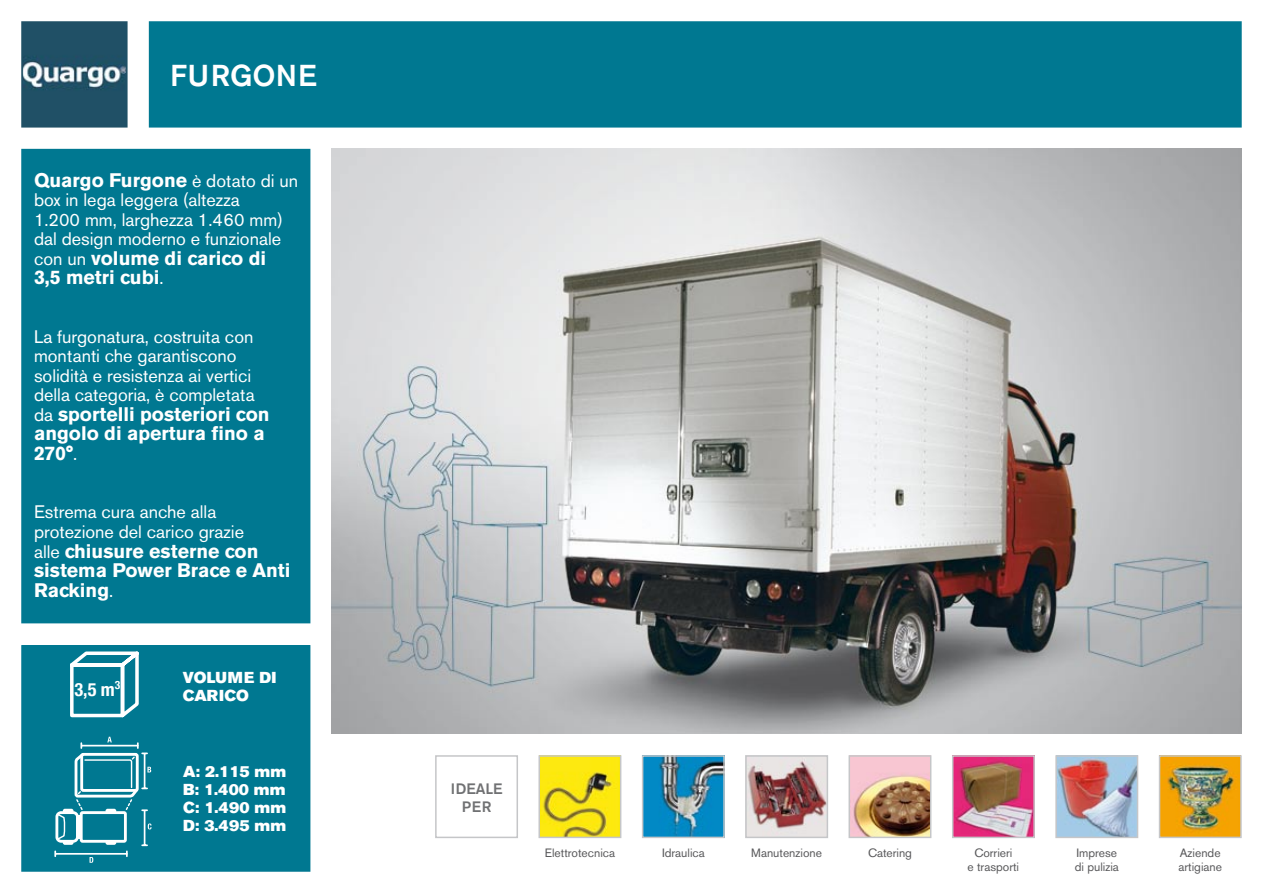
<style>
.page{position:relative;width:1263px;height:893px;background:#fff}
.page>*{position:absolute;margin:0;border:0;box-sizing:border-box;transform-origin:0 0}
.t1{font:500 30px "Akzidenz Grotesk BE";letter-spacing:.01em;color:#fff}
.t2{font:700 19.5px/19.5px "Akzidenz Grotesk BE";color:#fff}
.t3{font:700 condensed 18.45px "Helvetica Neue";color:#fff}
.t4{font:18px/19.5px "Akzidenz Grotesk BE";color:#fff}
.t5{font:15.75px/18px "Akzidenz Grotesk BE Super";color:#fff;text-align:justify}
.t6{font:15.75px/18px "Akzidenz Grotesk BE Super";letter-spacing:.03em;color:#fff}
.t7{font:500 15px/18px "Akzidenz Grotesk BE";color:#707173;text-align:center}
.t8{font:12px/13.5px "Akzidenz Grotesk BE";color:#58585a}
.s1{font-weight:400;font-size:18px}
</style>
<div class="page">
<div style="left:22px;top:150px;width:288px;height:473px;background:#007891"></div>
<div style="left:21px;top:149px;width:289px;height:474px;border:2px solid #007891"></div>
<div style="left:150px;top:22px;width:1091px;height:105px;background:#007891"></div>
<div style="left:149px;top:21px;width:1093px;height:107px;border:2px solid #007891"></div>
<img style="left:332px;top:148px;width:910px;height:586px">
<img style="left:24px;top:24px;width:101px;height:101px">
<div style="left:21px;top:21px;width:107px;height:107px;border:2px solid #205065"></div>
<img style="left:541px;top:758px;width:77px;height:77px">
<div style="left:538px;top:755px;width:83px;height:83px;border:2px solid #c5c6c8"></div>
<img style="left:955px;top:758px;width:77px;height:77px">
<div style="left:952px;top:755px;width:83px;height:83px;border:2px solid #c5c6c8"></div>
<img style="left:1162px;top:758px;width:77px;height:77px">
<div style="left:1159px;top:755px;width:83px;height:83px;border:2px solid #c5c6c8"></div>
<img style="left:748px;top:758px;width:77px;height:77px">
<div style="left:745px;top:755px;width:83px;height:83px;border:2px solid #c5c6c8"></div>
<div style="left:435px;top:755px;width:83px;height:83px;border:2px solid #c5c6c8"></div>
<img style="left:1058px;top:758px;width:77px;height:77px">
<div style="left:1055px;top:755px;width:83px;height:83px;border:2px solid #c5c6c8"></div>
<img style="left:645px;top:758px;width:77px;height:77px">
<div style="left:642px;top:755px;width:83px;height:83px;border:2px solid #c5c6c8"></div>
<img style="left:851px;top:758px;width:77px;height:77px">
<div style="left:848px;top:755px;width:83px;height:83px;border:2px solid #c5c6c8"></div>
<div style="left:22px;top:646px;width:288px;height:225px;background:#007891"></div>
<div style="left:21px;top:645px;width:289px;height:227px;border:2px solid #007891"></div>
<svg style="left:54px;top:737px;width:98px;height:126px"></svg>
<svg style="left:70px;top:651px;width:69px;height:67px"></svg>
<h1 class="t1" style="left:170px;top:57px;width:148px">FURGONE</h1>
<p class="t2" style="left:34px;top:171px;width:266px">Quargo Furgone <span class="s1">è dotato di un</span></p>
<p class="t4" style="left:34px;top:190px;width:250px">box in lega leggera (altezza<br>1.200 mm, larghezza 1.460 mm) dal design moderno e funzionale</p>
<p class="t2" style="left:34px;top:249px;width:234px"><span class="s1">con un</span> volume di carico di<br>3,5 metri cubi<span class="s1">.</span></p>
<p class="t4" style="left:34px;top:327px;width:222px">La furgonatura, costruita con montanti che garantiscono solidità e resistenza ai vertici della categoria, è completata</p>
<p class="t2" style="left:34px;top:405px;width:237px"><span class="s1">da</span> sportelli posteriori con angolo di apertura fino a<br>270°<span class="s1">.</span></p>
<p class="t4" style="left:34px;top:502px;width:212px">Estrema cura anche alla protezione del carico grazie</p>
<p class="t2" style="left:34px;top:541px;width:258px"><span class="s1">alle</span> chiusure esterne con sistema Power Brace e Anti<br>Racking<span class="s1">.</span></p>
<p class="t3" style="left:74px;top:678px;width:47px">3,5 m<sup>3</sup></p>
<p class="t6" style="left:183px;top:668px;width:95px">VOLUME DI<br>CARICO</p>
<p class="t5" style="left:183px;top:763px;width:105px">A: 2.115 mm B: 1.400 mm C: 1.490 mm D: 3.495 mm</p>
<p class="t7" style="left:451px;top:779px;width:53px">IDEALE<br>PER</p>
<p class="t8" style="left:545px;top:846px;width:72px">Elettrotecnica</p>
<p class="t8" style="left:662px;top:846px;width:44px">Idraulica</p>
<p class="t8" style="left:868px;top:846px;width:46px">Catering</p>
<p class="t8" style="left:967px;top:846px;width:53px;text-align:center">Corrieri<br>e trasporti</p>
<p class="t8" style="left:1075px;top:846px;width:45px">Imprese di pulizia</p>
<p class="t8" style="left:1178px;top:846px;width:45px;line-height:14.4px">Aziende artigiane</p>
<p class="t8" style="left:751px;top:846px;width:72px">Manutenzione</p>
</div>
